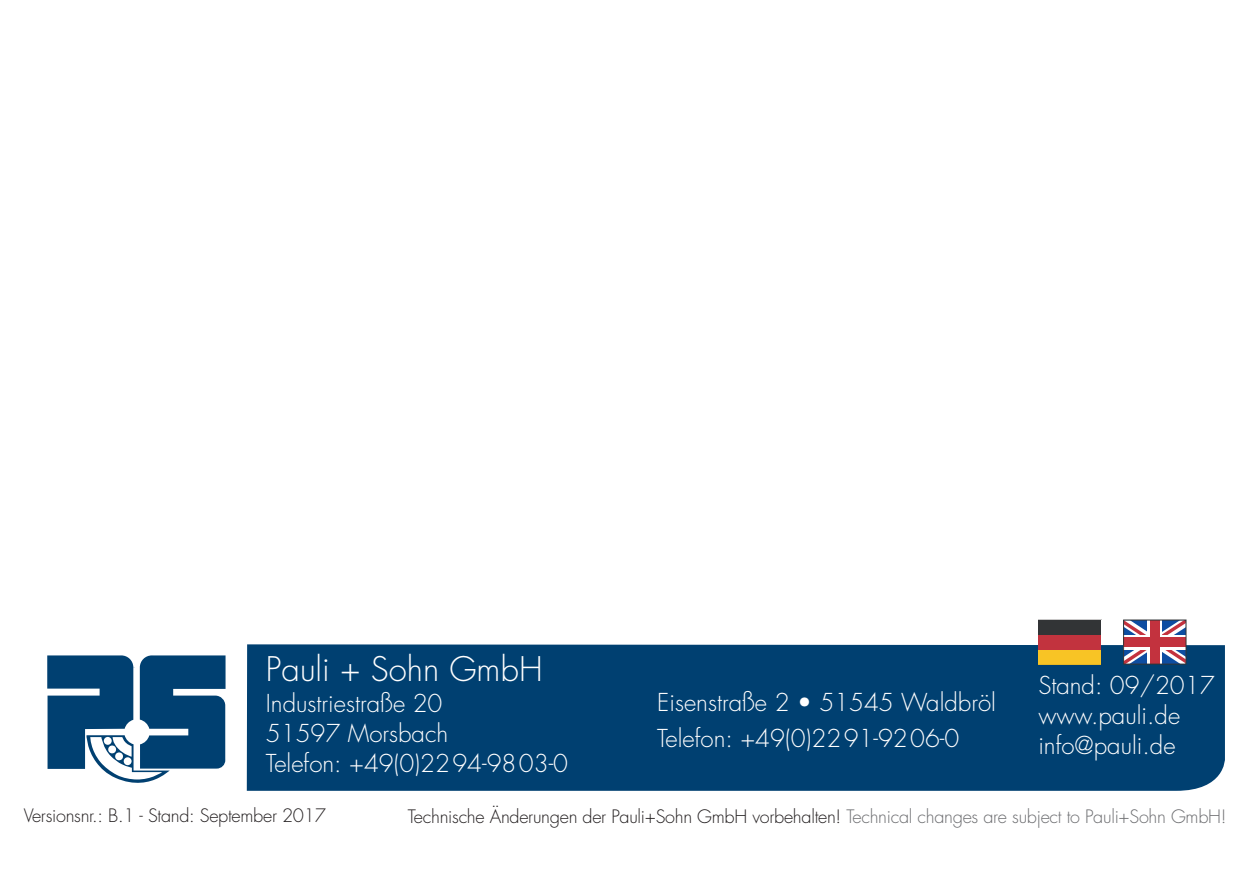
<style>
.page{position:relative;width:1259px;height:892px;background:#fff}
.page>*{position:absolute;margin:0;border:0;box-sizing:border-box;transform-origin:0 0}
.t1{font:300 33px "Futura";color:#fff}
.t2{font:300 24px/30px "Futura";color:#fff}
.t3{font:300 18px "Futura";letter-spacing:-.015em;color:#231f20}
.s1{color:#6c6d70}
</style>
<div class="page">
<svg style="left:47px;top:655px;width:178px;height:127px"></svg>
<div style="left:247px;top:644px;width:977px;height:146px;background:#004071"></div>
<svg style="left:1038px;top:620px;width:63px;height:44px;background:#a26133"></svg>
<svg style="left:1125px;top:622px;width:59px;height:40px"></svg>
<svg style="left:1147px;top:622px;width:14px;height:40px"></svg>
<svg style="left:1125px;top:634px;width:59px;height:15px"></svg>
<div style="left:1150px;top:620px;width:9px;height:44px;background:#c3323e"></div>
<div style="left:1123px;top:637px;width:62px;height:9px;background:#c3323e"></div>
<div style="left:1123px;top:620px;width:63px;height:44px;border:1px solid #323436"></div>
<h1 class="t1" style="left:266px;top:648px;width:278px">Pauli + Sohn GmbH</h1>
<p class="t2" style="left:266px;top:688px;width:304px">Industriestraße 20<br>51597 Morsbach<br>Telefon: +49(0)2294-9803-0</p>
<p class="t2" style="left:657px;top:684px;width:340px;line-height:36px">Eisenstraße 2 • 51545 Waldbröl<br>Telefon: +49(0)2291-9206-0</p>
<p class="t2" style="left:1038px;top:670px;width:178px">Stand: 09/2017 www.pauli.de info@pauli.de</p>
<p class="t3" style="left:24px;top:804px;width:304px">Versionsnr.: B.1 - Stand: September 2017</p>
<p class="t3" style="left:408px;top:805px;width:820px">Technische Änderungen der Pauli+Sohn GmbH vorbehalten! <span class="s1">Technical changes are subject to Pauli+Sohn GmbH!</span></p>
</div>
